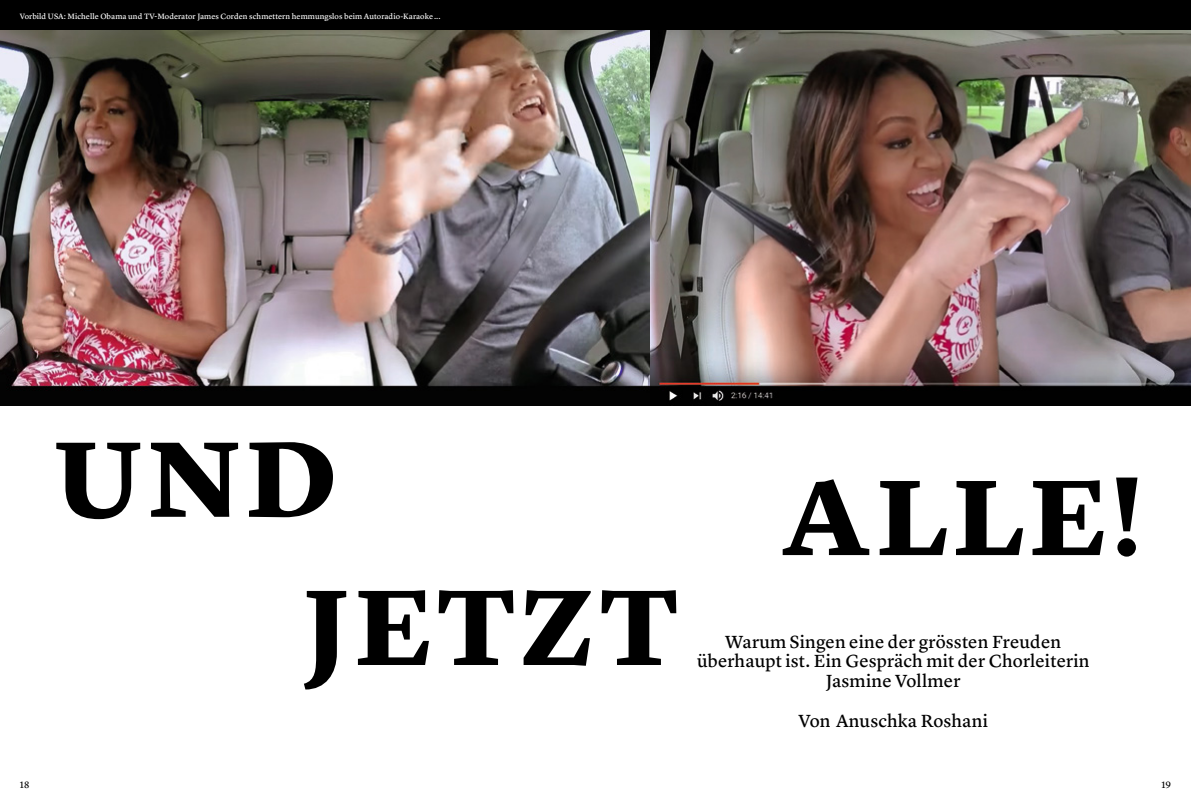
<style>
.page{position:relative;width:1191px;height:808px;background:#fff}
.page>*{position:absolute;margin:0;border:0;box-sizing:border-box;transform-origin:0 0}
._02_a_i_Lyon_Text_11{font:900 111.5px "Lyon Text";letter-spacing:.04em;color:#000}
._02_b_b_Lyon_Display{font:18.2px/19.8px "Lyon Text Regular No.2";letter-spacing:.01em;color:#000;text-align:center}
._05_Paginierung{font:9.6px "Lyon Text Regular No.2";color:#000}
._03_b_a_Autoren_Lege{font:8px "Lyon Text Regular No.2";letter-spacing:.01em;color:#fff}
</style>
<div class="page">
<img style="left:0;top:29px;width:1191px;height:377px">
<div style="left:0;top:0;width:1191px;height:29px;background:#000"></div>
<p class="_03_b_a_Autoren_Lege" style="left:20px;top:11px;width:422px">Vorbild USA: Michelle Obama und TV-Moderator James Corden schmettern hemmungslos beim Autoradio-Karaoke ...</p>
<p class="_02_a_i_Lyon_Text_11" style="left:55px;top:392px;width:283px">UND</p>
<p class="_02_a_i_Lyon_Text_11" style="left:301px;top:540px;width:379px">JETZT</p>
<p class="_02_a_i_Lyon_Text_11" style="left:782px;top:430px;width:364px">ALLE!</p>
<p class="_02_b_b_Lyon_Display" style="left:697px;top:630px;width:394px">Warum Singen eine der grössten Freuden überhaupt ist. Ein Gespräch mit der Chorleiterin<br>Jasmine Vollmer</p>
<p class="_02_b_b_Lyon_Display" style="left:798px;top:709px;width:191px">Von Anuschka Roshani</p>
<p class="_05_Paginierung" style="left:20px;top:778px;width:11px">18</p>
<p class="_05_Paginierung" style="left:1161px;top:778px;width:11px">19</p>
</div>
